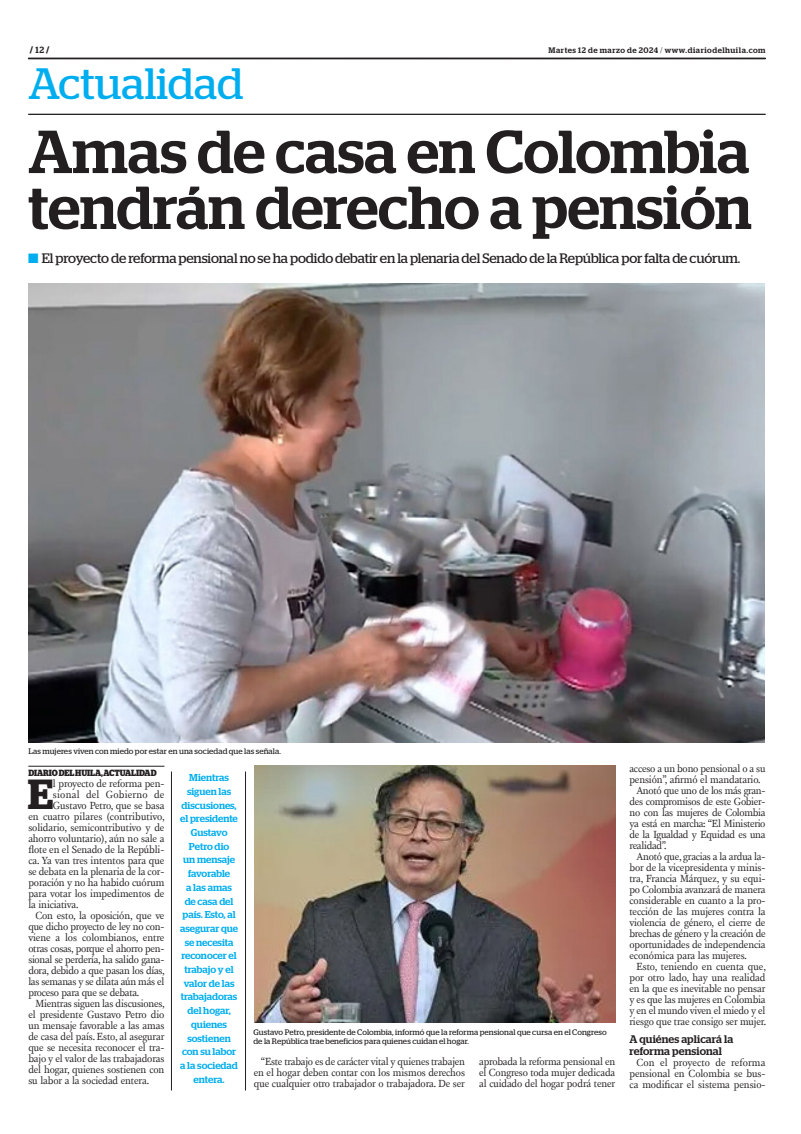
<style>
.page{position:relative;width:801px;height:1134px;background:#fff}
.page>*{position:absolute;margin:0;border:0;box-sizing:border-box;transform-origin:0 0}
.TITULO{font:500 60.5px/55.9px "Stag";color:#231f20}
.t1{font:43.9px "Stag";color:#00aeef}
.TEXTO_UNO{font:600 42px "Stag";color:#231f20}
.SUMARIO{font:13.7px "Stag";letter-spacing:-.01em;color:#231f20}
.INTERTITULO{font:500 11px/12px "Stag";letter-spacing:.01em;color:#231f20}
.TEXTO{font:10.6px/11px "New Fournier BP";letter-spacing:-.015em;color:#231f20;text-align:justify}
.TEXTO_UNO-2{font:10.6px "New Fournier BP";letter-spacing:-.01em;color:#231f20}
.TEXTO_UNO-3{font:10.6px "New Fournier BP";letter-spacing:.01em;color:#231f20}
.DESTACADO_AZUL{font:500 10px/13.7px "Stag";color:#00aeef;text-align:center}
.CREDITO_1{font:700 9px "Stag";letter-spacing:-.005em;color:#231f20;scale:.9 1}
.CREDITO_1-2{font:700 9px "Stag";letter-spacing:-.005em;color:#231f20}
.PIE_DE_FOTO{font:8px/9px "Stag";letter-spacing:.01em;color:#231f20}
.t2{font:500 8px "Stag";letter-spacing:.065em;color:#231f20}
.s1{font-weight:500}
.s2{font-weight:300}
.s3{color:#00aeef}
</style>
<div class="page">
<svg style="left:28px;top:58px;width:737px;height:1px"></svg>
<hr style="left:28px;top:114px;width:737px;height:1px;background:#231f20">
<img style="left:254px;top:765px;width:361px;height:258px">
<img style="left:28px;top:283px;width:736px;height:459px">
<hr style="left:28px;top:766px;width:136px;height:1px;background:#231f20">
<hr style="left:171px;top:771px;width:1px;height:319px;background:#231f20">
<hr style="left:245px;top:771px;width:1px;height:319px;background:#231f20">
<p class="CREDITO_1-2" style="left:30px;top:45px;width:21px">/ <span class="s1">12</span> /</p>
<p class="t2" style="left:548px;top:45px;width:218px">Martes 12 de marzo de 2024 <span class="s2">/</span> www.diariodelhuila.com</p>
<p class="t1" style="left:28px;top:58px;width:216px">Actualidad</p>
<p class="TITULO" style="left:28px;top:123px;width:725px">Amas de casa en Colombia tendrán derecho a pensión</p>
<p class="SUMARIO" style="left:28px;top:250px;width:714px"><span class="s3">■</span> El proyecto de reforma pensional no se ha podido debatir en la plenaria del Senado de la República por falta de cuórum.</p>
<p class="PIE_DE_FOTO" style="left:28px;top:746px;width:254px">Las mujeres viven con miedo por estar en una sociedad que las señala.</p>
<p class="CREDITO_1" style="left:28px;top:768px;width:144px">DIARIO DEL HUILA, ACTUALIDAD</p>
<p class="TEXTO_UNO" style="left:28px;top:770px;width:27px">E</p>
<p class="TEXTO_UNO-2" style="left:53px;top:777px;width:113px">l proyecto de reforma pen-</p>
<p class="TEXTO_UNO-3" style="left:53px;top:788px;width:113px">sional del Gobierno de</p>
<p class="TEXTO_UNO-2" style="left:53px;top:799px;width:113px">Gustavo Petro, que se basa</p>
<p class="TEXTO_UNO-2" style="left:28px;top:810px;width:138px">en cuatro pilares (contributivo,</p>
<p class="TEXTO_UNO-2" style="left:28px;top:821px;width:138px">solidario, semicontributivo y de</p>
<p class="TEXTO_UNO-2" style="left:28px;top:832px;width:138px">ahorro voluntario), aún no sale a</p>
<p class="TEXTO_UNO-2" style="left:28px;top:843px;width:138px">flote en el Senado de la Repúbli-</p>
<p class="TEXTO_UNO-2" style="left:28px;top:854px;width:138px">ca. Ya van tres intentos para que</p>
<p class="TEXTO_UNO-2" style="left:28px;top:865px;width:138px">se debata en la plenaria de la cor-</p>
<p class="TEXTO_UNO-2" style="left:28px;top:876px;width:138px">poración y no ha habido cuórum</p>
<p class="TEXTO_UNO-2" style="left:28px;top:887px;width:138px">para votar los impedimentos de</p>
<p class="TEXTO_UNO-2" style="left:28px;top:898px;width:52px">la iniciativa.</p>
<p class="TEXTO" style="left:28px;top:910px;width:138px;text-indent:7px">Con esto, la oposición, que ve que dicho proyecto de ley no con&shy;viene a los colombianos, entre otras cosas, porque el ahorro pen&shy;sional se perdería, ha salido gana&shy;dora, debido a que pasan los días, las semanas y se dilata aún más el proceso para que se debata.</p>
<p class="TEXTO" style="left:28px;top:998px;width:138px;text-indent:7px">Mientras siguen las discusiones, el presidente Gustavo Petro dio un mensaje favorable a las amas de casa del país. Esto, al asegurar que se necesita reconocer el tra&shy;bajo y el valor de las trabajadoras del hogar, quienes sostienen con su labor a la sociedad entera.</p>
<p class="DESTACADO_AZUL" style="left:180px;top:771px;width:59px">Mientras siguen las discusiones, el presidente<br>Gustavo<br>Petro dio<br>un mensaje favorable<br>a las amas de casa del país. Esto, al asegurar que se necesita reconocer el trabajo y el valor de las trabajadoras del hogar, quienes sostienen con su labor a la sociedad entera.</p>
<p class="PIE_DE_FOTO" style="left:253px;top:1027px;width:355px">Gustavo Petro, presidente de Colombia, informó que la reforma pensional que cursa en el Congreso de la República trae beneficios para quienes cuidan el hogar.</p>
<p class="TEXTO" style="left:254px;top:1056px;width:213px;text-indent:7px">“Este trabajo es de carácter vital y quienes trabajen en el hogar deben contar con los mismos derechos que cualquier otro trabajador o trabajadora. De ser</p>
<p class="TEXTO" style="left:479px;top:1056px;width:138px">aprobada la reforma pensional en el Congreso toda mujer dedicada al cuidado del hogar podrá tener</p>
<p class="TEXTO" style="left:629px;top:763px;width:138px">acceso a un bono pensional o a su pensión”, afirmó el mandatario.</p>
<p class="TEXTO" style="left:629px;top:785px;width:138px;text-indent:7px">Anotó que uno de los más gran&shy;des compromisos de este Gobier&shy;no con las mujeres de Colombia ya está en marcha: “El Ministerio de la Igualdad y Equidad es una realidad”.</p>
<p class="TEXTO" style="left:629px;top:851px;width:138px;text-indent:7px">Anotó que, gracias a la ardua la&shy;bor de la vicepresidenta y minis&shy;tra, Francia Márquez, y su equi&shy;po Colombia avanzará de manera considerable en cuanto a la pro&shy;tección de las mujeres contra la violencia de género, el cierre de brechas de género y la creación de oportunidades de independencia económica para las mujeres.</p>
<p class="TEXTO" style="left:629px;top:961px;width:138px;text-indent:7px">Esto, teniendo en cuenta que, por otro lado, hay una realidad en la que es inevitable no pensar y es que las mujeres en Colombia y en el mundo viven el miedo y el riesgo que trae consigo ser mujer.</p>
<p class="INTERTITULO" style="left:629px;top:1033px;width:105px">A quiénes aplicará la reforma pensional</p>
<p class="TEXTO" style="left:629px;top:1057px;width:138px;text-indent:7px">Con el proyecto de reforma pensional en Colombia se bus&shy;ca modificar el sistema pensio-</p>
</div>
